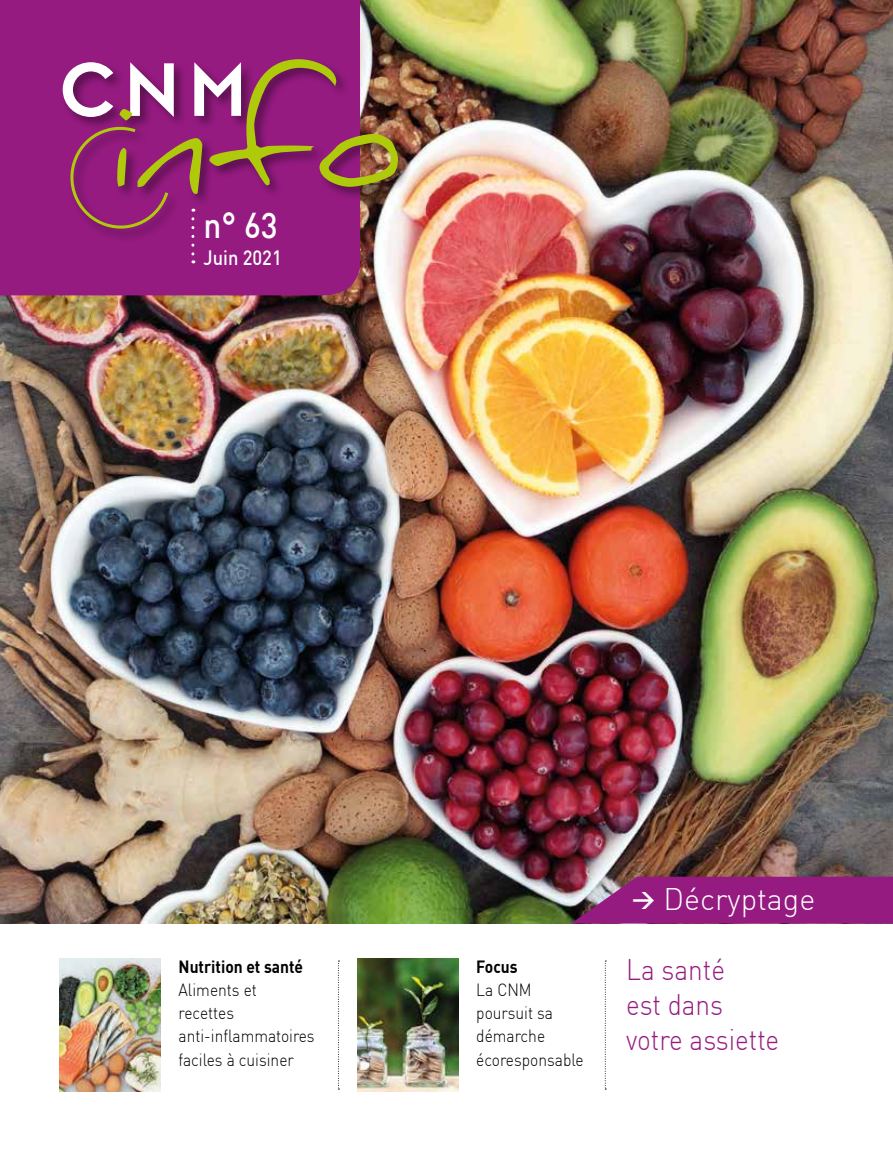
<style>
.page{position:relative;width:893px;height:1149px;background:#fff}
.page>*{position:absolute;margin:0;border:0;box-sizing:border-box;transform-origin:0 0}
.t1{font:500 35.1px "DIN";color:#fff;scale:.9 1}
.t2{font:300 30.6px "DIN";color:#fff}
.t3{font:300 29.1px/34.5px "DIN";color:#951b81;scale:.9 1}
.t4{font:500 20.4px "DIN";color:#fff;scale:.9 1}
.t5{font:300 17.4px/23.1px "DIN";color:#000;scale:.9 1}
.t6{font:700 17.4px "DIN";color:#000;scale:.9 1}
.s1{font-weight:700;font-size:22.35px}
</style>
<div class="page">
<img style="left:0;top:0;width:893px;height:923px">
<div style="left:0;top:0;width:360px;height:295px;background:#951b81"></div>
<svg style="left:605px;top:960px;width:1px;height:129px"></svg>
<img style="left:60px;top:958px;width:101px;height:133px">
<svg style="left:338px;top:960px;width:1px;height:129px"></svg>
<img style="left:357px;top:958px;width:101px;height:133px">
<div style="left:60px;top:57px;width:352px;height:185px;background:#000;opacity:.4"></div>
<svg style="left:571px;top:876px;width:322px;height:47px;background:#942781"></svg>
<svg style="left:63px;top:59px;width:335px;height:204px;background:#983e76"></svg>
<h1 class="t1" style="left:204px;top:203px;width:84px">n° 63</h1>
<p class="t4" style="left:204px;top:245px;width:89px">Juin 2021</p>
<p class="t6" style="left:179px;top:955px;width:140px">Nutrition et santé</p>
<p class="t5" style="left:179px;top:977px;width:153px">Aliments et recettes anti-inflammatoires faciles à cuisiner</p>
<p class="t6" style="left:476px;top:955px;width:48px">Focus</p>
<p class="t5" style="left:476px;top:977px;width:121px">La CNM poursuit sa démarche écoresponsable</p>
<h2 class="t2" style="left:632px;top:879px;width:185px"><span class="s1">&gt;</span> Décryptage</h2>
<h3 class="t3" style="left:626px;top:952px;width:172px">La santé<br>est dans votre assiette</h3>
</div>
